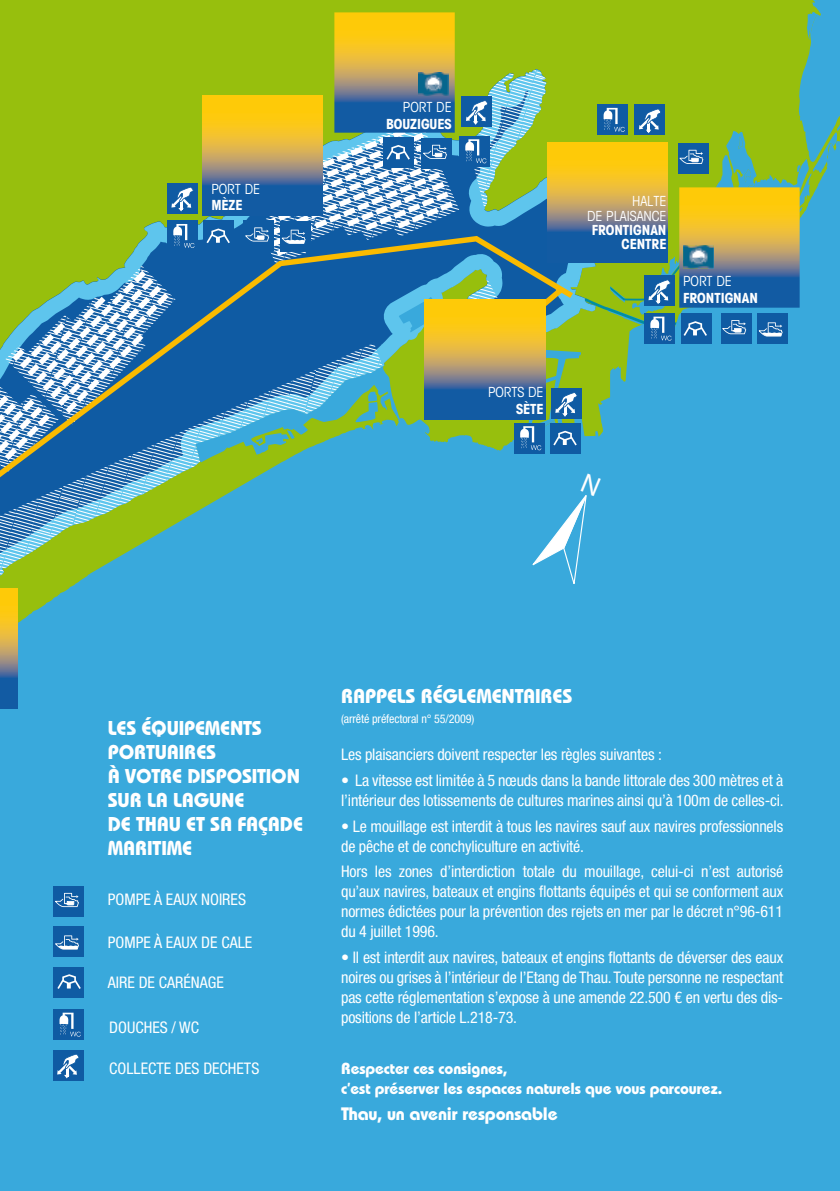
<style>
.page{position:relative;width:840px;height:1191px;background:#fff}
.page>*{position:absolute;margin:0;border:0;box-sizing:border-box;transform-origin:0 0}
.t1{font:700 20px/24px "Bauhaus Std";letter-spacing:-.01em;color:#fff}
.t2{font:700 18px "Bauhaus Std";letter-spacing:-.01em;color:#fff}
.t3{font:condensed 16px/20px "Helvetica Neue LT Std";letter-spacing:-.01em;color:#fff}
.t4{font:700 16px/20px "Bauhaus Std";letter-spacing:-.01em;color:#fff}
.t5{font:700 condensed 13.8px/14.2px "Avant Garde IT Cby BT";color:#fff;text-align:right}
.t6{font:condensed 13.8px/14.2px "Avant Garde IT Cby BT";color:#fff;text-align:right}
.t7{font:condensed 12px "Helvetica Neue LT Std";letter-spacing:-.01em;color:#fff}
</style>
<div class="page">
<div style="left:0;top:0;width:465px;height:69px;background:#97bf0d"></div>
<div style="left:0;top:450px;width:839px;height:741px;background:#39a9dc"></div>
<svg style="left:0;top:69px;width:595px;height:599px;background:#65b279"></svg>
<svg style="left:0;top:577px;width:382px;height:45px;background:#43abc5"></svg>
<svg style="left:0;top:236px;width:572px;height:341px;background:#4c99a6"></svg>
<div style="left:610px;top:450px;width:229px;height:541px;background:#39a9dc"></div>
<svg style="left:202px;top:95px;width:43px;height:121px;background:#a0995c"></svg>
<svg style="left:424px;top:299px;width:41px;height:121px;background:#a0995c"></svg>
<svg style="left:0;top:588px;width:17px;height:120px;background:#a1995c"></svg>
<div style="left:53px;top:1009px;width:31px;height:31px;background:#0f5ba3"></div>
<svg style="left:59px;top:1012px;width:22px;height:24px"></svg>
<div style="left:53px;top:885px;width:31px;height:31px;background:#0f5ba3"></div>
<svg style="left:55px;top:893px;width:24px;height:14px"></svg>
<div style="left:53px;top:926px;width:31px;height:31px;background:#0f5ba3"></div>
<svg style="left:55px;top:935px;width:24px;height:14px"></svg>
<div style="left:53px;top:967px;width:31px;height:31px;background:#0f5ba3"></div>
<svg style="left:57px;top:974px;width:24px;height:15px"></svg>
<div style="left:513px;top:423px;width:31px;height:30px;background:#0f5ba3"></div>
<div style="left:550px;top:423px;width:30px;height:30px;background:#0f5ba3"></div>
<div style="left:53px;top:1049px;width:30px;height:31px;background:#0f5ba3"></div>
<svg style="left:57px;top:1054px;width:22px;height:24px"></svg>
<div style="left:243px;top:220px;width:31px;height:31px;background:#0f5ba3"></div>
<div style="left:167px;top:220px;width:31px;height:31px;background:#0f5ba3"></div>
<svg style="left:173px;top:224px;width:21px;height:24px"></svg>
<div style="left:203px;top:220px;width:31px;height:31px;background:#0f5ba3"></div>
<svg style="left:206px;top:228px;width:24px;height:15px"></svg>
<div style="left:167px;top:183px;width:31px;height:30px;background:#0f5ba3"></div>
<svg style="left:171px;top:187px;width:22px;height:24px"></svg>
<svg style="left:245px;top:12px;width:214px;height:251px;background:#859d74"></svg>
<div style="left:459px;top:136px;width:30px;height:30px;background:#0f5ba3"></div>
<div style="left:461px;top:96px;width:31px;height:31px;background:#0f5ba3"></div>
<svg style="left:465px;top:0;width:374px;height:450px;background:#74a86d"></svg>
<svg style="left:532px;top:474px;width:68px;height:110px;background:#50b3e0"></svg>
<p class="t6" style="left:211px;top:181px;width:50px">PORT DE</p>
<p class="t5" style="left:211px;top:198px;width:33px">MÈZE</p>
<p class="t6" style="left:402px;top:100px;width:50px">PORT DE</p>
<p class="t5" style="left:386px;top:117px;width:67px">BOUZIGUES</p>
<p class="t6" style="left:487px;top:385px;width:57px">PORTS DE</p>
<p class="t5" style="left:515px;top:402px;width:29px">SÈTE</p>
<p class="t6" style="left:587px;top:194px;width:81px">HALTE<br>DE PLAISANCE</p>
<p class="t5" style="left:591px;top:223px;width:76px">FRONTIGNAN<br>CENTRE</p>
<p class="t6" style="left:682px;top:274px;width:50px">PORT DE</p>
<p class="t5" style="left:682px;top:291px;width:76px">FRONTIGNAN</p>
<p class="t1" style="left:108px;top:715px;width:197px">Les équipements portuaires<br>à votre disposition<br>Sur la Lagune<br>de Thau et sa façade mar itime</p>
<p class="t3" style="left:108px;top:889px;width:140px">POMPE à eaux noi res</p>
<p class="t3" style="left:108px;top:931px;width:122px">POMpe à eaux de cale</p>
<p class="t3" style="left:108px;top:972px;width:117px">AIRE DE CARÉNAGE</p>
<p class="t3" style="left:109px;top:1016px;width:91px">DOUCHES / WC</p>
<p class="t3" style="left:109px;top:1058px;width:151px">COLLECTE DES DECHETS</p>
<p class="t1" style="left:341px;top:684px;width:233px">Rappels réglementaires</p>
<p class="t7" style="left:341px;top:712px;width:135px">(arrêté préfectoral n° 55/2009)</p>
<p class="t3" style="left:341px;top:744px;width:322px">Les plaisanciers doivent respecter les règles suivantes :</p>
<p class="t3" style="left:341px;top:770px;width:444px">• La vitesse est limitée à 5 nœuds dans la bande littorale des 300 mètres et à l’intérieur des lotissements de cultures marines ainsi qu’à 100m de celles-ci.</p>
<p class="t3" style="left:341px;top:816px;width:443px">• Le mouillage est interdit à tous les navires sauf aux navires professionnels de pêche et de conchyliculture en activité.</p>
<p class="t3" style="left:341px;top:861px;width:443px;text-align:justify">Hors les zones d’interdiction totale du mouillage, celui-ci n’est autorisé qu’aux navires, bateaux et engins flottants équipés et qui se conforment aux normes édictées pour la prévention des rejets en mer par le décret n°96-611 du 4 juillet 1996.</p>
<p class="t3" style="left:341px;top:947px;width:443px;text-align:justify">• Il est interdit aux navires, bateaux et engins flottants de déverser des eaux noires ou grises à l’intérieur de l’Etang de Thau. Toute personne ne respectant pas cette réglementation s’expose à une amende 22.500 € en vertu des dis&shy;positions de l’article L.218-73.</p>
<p class="t4" style="left:341px;top:1058px;width:382px">Respecter ces consignes,<br>c’est préserver les espaces naturels que vous parcourez.</p>
<p class="t2" style="left:341px;top:1102px;width:218px">Thau, un avenir responsable</p>
</div>
